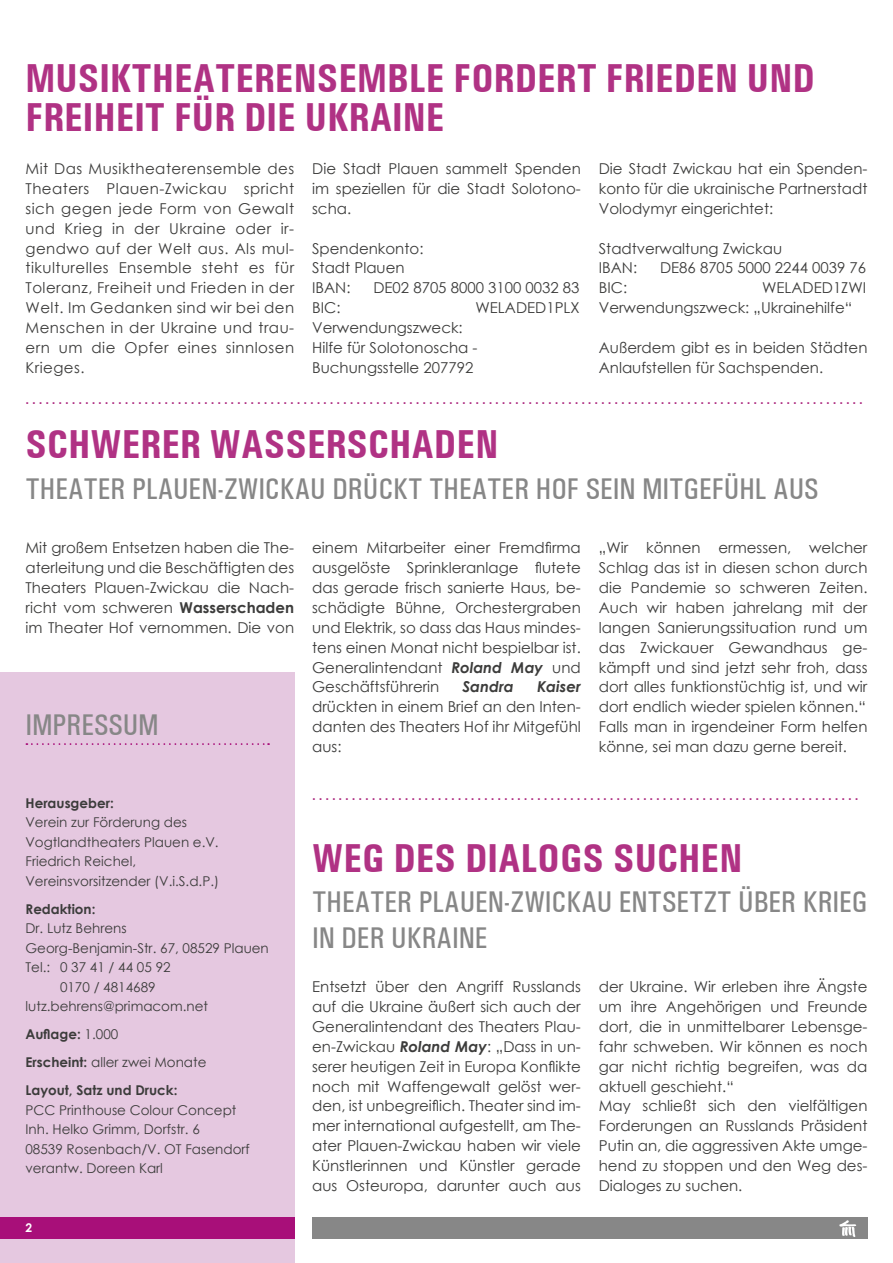
<style>
.page{position:relative;width:893px;height:1263px;background:#fff}
.page>*{position:absolute;margin:0;border:0;box-sizing:border-box;transform-origin:0 0}
.t1{font:700 condensed 40.5px/39px "Univers";color:#b03284}
.t2{font:500 condensed 30px/36px "Univers";color:#878787}
.t3{font:500 condensed 16.5px "Univers";color:#b03284}
.t4{font:15px/20px "Century Gothic";color:#3c3c3b;text-align:justify}
.t5{font:italic 700 15px "Century Gothic";color:#3c3c3b}
.t6{font:13.5px/19.5px "Century Gothic";color:#3c3c3b}
.t7{font:700 13.5px/28px "Century Gothic";color:#3c3c3b}
.t8{font:700 12px "Century Gothic";color:#fff}
.s1{font-weight:700}
.s2{font-weight:700;font-style:italic}
.s3{font-weight:400}
</style>
<div class="page">
<div style="left:0;top:672px;width:294px;height:591px;background:#e5c8e0"></div>
<div style="left:312px;top:1217px;width:555px;height:21px;background:#878787"></div>
<svg style="left:839px;top:1220px;width:17px;height:17px"></svg>
<div style="left:0;top:1217px;width:294px;height:21px;background:#a80f79"></div>
<svg style="left:26px;top:743px;width:243px;height:2px"></svg>
<h1 class="t1" style="left:26px;top:58px;width:786px">MUSIKT HEATERENSEMBLE FORDERT FRIEDEN UND<br>FREIHEIT FÜR DIE UKRAINE</h1>
<p class="t4" style="left:26px;top:158px;width:270px">Mit Das Musiktheaterensemble des Theaters Plauen-Zwickau spricht sich gegen jede Form von Gewalt und Krieg in der Ukraine oder ir&shy;gendwo auf der Welt aus. Als mul&shy;tikulturelles Ensemble steht es für Toleranz, Freiheit und Frieden in der Welt. Im Gedanken sind wir bei den Menschen in der Ukraine und trau&shy;ern um die Opfer eines sinnlosen Krieges.</p>
<p class="t4" style="left:312px;top:158px;width:270px">Die Stadt Plauen sammelt Spenden im speziellen für die Stadt Solotono&shy;scha.</p>
<p class="t4" style="left:599px;top:158px;width:270px">Die Stadt Zwickau hat ein Spenden&shy;konto für die ukrainische Partnerstadt Volodymyr eingerichtet:</p>
<p class="t4" style="left:599px;top:238px;width:185px">Stadtverwaltung Zwickau<br>IBAN:</p>
<p class="t4" style="left:312px;top:238px;width:113px;text-align:left">Spendenkonto:<br>Stadt Plauen<br>IBAN:</p>
<p class="t4" style="left:660px;top:258px;width:208px">DE86 8705 5000 2244 0039 76</p>
<p class="t4" style="left:599px;top:278px;width:30px">BIC:</p>
<p class="t4" style="left:373px;top:278px;width:208px">DE02 8705 8000 3100 0032 83</p>
<p class="t4" style="left:599px;top:278px;width:269px;text-indent:163px">WELADED1ZWI<br>Verwendungszweck: „Ukrainehilfe“</p>
<p class="t4" style="left:599px;top:338px;width:270px">Außerdem gibt es in beiden Städten<br>Anlaufstellen für Sachspenden.</p>
<p class="t3" style="left:26px;top:388px;width:839px">...............................................................................................................................</p>
<p class="t4" style="left:312px;top:298px;width:30px">BIC:</p>
<p class="t4" style="left:476px;top:298px;width:106px">WELADED1PLX</p>
<p class="t4" style="left:312px;top:318px;width:167px;text-align:left">Verwendungszweck:<br>Hilfe für Solotonoscha -<br>Buchungsstelle 207792</p>
<h1 class="t1" style="left:26px;top:425px;width:474px">SCHWERER WASSERSCHADEN</h1>
<h2 class="t2" style="left:26px;top:471px;width:794px">THEATER PLAUEN-ZWICKAU DRÜCKT THEATER HOF SEIN MITGEFÜHL AUS</h2>
<p class="t4" style="left:26px;top:537px;width:270px">Mit großem Entsetzen haben die The&shy;aterleitung und die Beschäftigten des Theaters Plauen-Zwickau die Nach&shy;richt vom schweren <span class="s1">Wasserschaden </span>im Theater Hof vernommen. Die von</p>
<p class="t4" style="left:312px;top:537px;width:270px">einem Mitarbeiter einer Fremdfirma ausgelöste Sprinkleranlage flutete das gerade frisch sanierte Haus, be&shy;schädigte Bühne, Orchestergraben und Elektrik, so dass das Haus mindes&shy;tens einen Monat nicht bespielbar ist.<br>Generalintendant <span class="s2">Roland May</span> und Geschäftsführerin</p>
<p class="t5" style="left:462px;top:676px;width:53px">Sandra</p>
<p class="t5" style="left:537px;top:676px;width:45px">Kaiser</p>
<p class="t4" style="left:312px;top:697px;width:270px">drückten in einem Brief an den Inten&shy;danten des Theaters Hof ihr Mitgefühl aus:</p>
<h2 class="t2" style="left:26px;top:706px;width:135px">IMPRESSUM</h2>
<p class="t4" style="left:599px;top:537px;width:270px">„Wir können ermessen, welcher Schlag das ist in diesen schon durch die Pandemie so schweren Zeiten.<br>Auch wir haben jahrelang mit der langen Sanierungssituation rund um das Zwickauer Gewandhaus ge&shy;kämpft und sind jetzt sehr froh, dass dort alles funktionstüchtig ist, und wir dort endlich wieder spielen können.“ Falls man in irgendeiner Form helfen könne, sei man dazu gerne bereit.</p>
<p class="t7" style="left:26px;top:788px;width:90px">Herausgeber:</p>
<p class="t6" style="left:26px;top:812px;width:195px">Verein zur Förderung des<br>Vogtlandtheaters Plauen e.V.<br>Friedrich Reichel,<br>Vereinsvorsitzender (V.i.S.d.P.)</p>
<p class="t7" style="left:26px;top:894px;width:71px">Redaktion:</p>
<p class="t6" style="left:26px;top:918px;width:103px">Dr. Lutz Behrens</p>
<p class="t6" style="left:26px;top:938px;width:245px">Georg-Benjamin-Str. 67, 08529 Plauen</p>
<p class="t6" style="left:26px;top:957px;width:147px">Tel.: 0 37 41 / 44 05 92</p>
<p class="t6" style="left:60px;top:977px;width:97px">0170 / 4814689</p>
<p class="t6" style="left:26px;top:996px;width:184px">lutz.behrens@primacom.net</p>
<p class="t7" style="left:26px;top:1020px;width:183px">Auflage: <span class="s3">1.000<br></span>Erscheint: <span class="s3">aller zwei Monate<br></span>Layout, Satz und Druck:</p>
<p class="t6" style="left:26px;top:1100px;width:226px">PCC Printhouse Colour Concept<br>Inh. Helko Grimm, Dorfstr. 6<br>08539 Rosenbach/V. OT Fasendorf verantw. Doreen Karl</p>
<p class="t8" style="left:26px;top:1219px;width:8px">2</p>
<p class="t3" style="left:312px;top:785px;width:548px">...................................................................................</p>
<h1 class="t1" style="left:312px;top:838px;width:432px">WEG DES DIALOGS SUCHEN</h1>
<h2 class="t2" style="left:312px;top:884px;width:557px">THEATER PLAUEN-ZWICKAU ENTSETZT ÜBER KRIEG<br>IN DER UKRAINE</h2>
<p class="t4" style="left:312px;top:976px;width:270px">Entsetzt über den Angriff Russlands auf die Ukraine äußert sich auch der Generalintendant des Theaters Plau&shy;en-Zwickau <span class="s2">Roland May</span>: „Dass in un&shy;serer heutigen Zeit in Europa Konflikte noch mit Waffengewalt gelöst wer&shy;den, ist unbegreiflich. Theater sind im&shy;mer international aufgestellt, am The&shy;ater Plauen-Zwickau haben wir viele Künstlerinnen und Künstler gerade aus Osteuropa, darunter auch aus</p>
<p class="t4" style="left:599px;top:976px;width:270px;text-align:left">der Ukraine. Wir erleben ihre Ängste um ihre Angehörigen und Freunde dort, die in unmittelbarer Lebensge&shy;fahr schweben. Wir können es noch gar nicht richtig begreifen, was da aktuell geschieht.“<br>May schließt sich den vielfältigen<br>Forderungen an Russlands Präsident<br>Putin an, die aggressiven Akte umge&shy;hend zu stoppen und den Weg des-<br>Dialoges zu suchen.</p>
</div>
